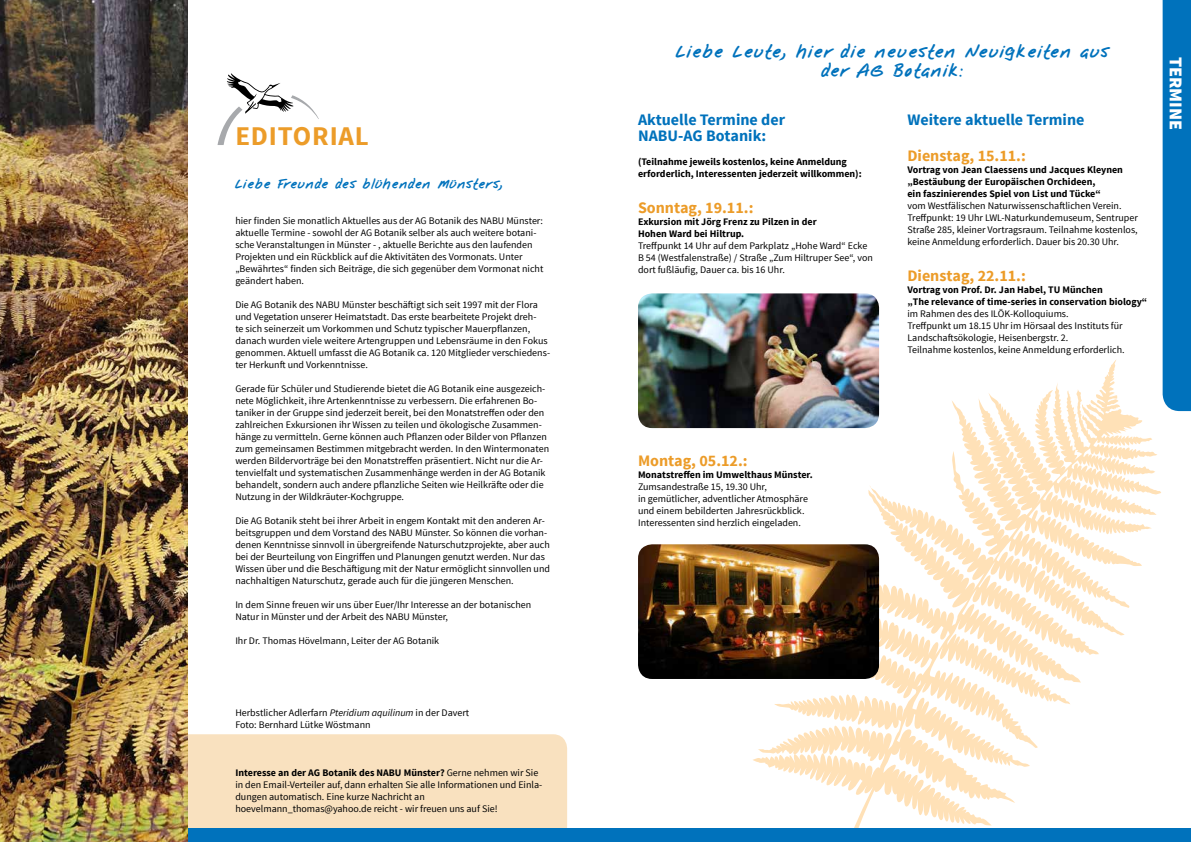
<style>
.page{position:relative;width:1191px;height:842px;background:#fff}
.page>*{position:absolute;margin:0;border:0;box-sizing:border-box;transform-origin:0 0}
.t1{font:700 27px "Source Sans Pro";letter-spacing:.03em;color:#ec9c29}
.t2{font:900 18px "Source Sans Pro";color:#fff}
.t3{font:700 16px "Source Sans Pro";color:#ec9c29}
.t4{font:700 16px/16px "Source Sans Pro";color:#0072bc}
.t5{font:700 16px/19.2px "Nabu Note 4";color:#0072bc;text-align:center}
.t6{font:700 12px "Nabu Note 4";color:#0072bc}
.t7{font:10px/12px "Source Sans Pro";color:#000}
.t8{font:700 10px/12px "Source Sans Pro";color:#000}
.s1{font-style:italic}
.s2{font-weight:700}
</style>
<div class="page">
<svg style="left:752px;top:360px;width:409px;height:468px"></svg>
<div style="left:43px;top:734px;width:524px;height:106px;background:#f9e1bf;border-radius:14px"></div>
<svg style="left:217px;top:73px;width:102px;height:72px"></svg>
<div style="left:1162px;top:0;width:29px;height:411px;background:#0072bc"></div>
<div style="left:0;top:828px;width:1191px;height:14px;background:#0072bc"></div>
<img style="left:638px;top:544px;width:241px;height:135px">
<img style="left:0;top:0;width:187px;height:842px">
<img style="left:638px;top:293px;width:241px;height:135px">
<h1 class="t1" style="left:235px;top:118px;width:135px">EDITORIAL</h1>
<p class="t6" style="left:235px;top:177px;width:271px">Liebe Freunde des blühenden Münsters,</p>
<p class="t7" style="left:235px;top:215px;width:309px">hier finden Sie monatlich Aktuelles aus der AG Botanik des NABU Münster: aktuelle Termine - sowohl der AG Botanik selber als auch weitere botani&shy;sche Veranstaltungen in Münster - , aktuelle Berichte aus den laufenden Projekten und ein Rückblick auf die Aktivitäten des Vormonats. Unter „Bewährtes“ finden sich Beiträge, die sich gegenüber dem Vormonat nicht geändert haben.</p>
<p class="t7" style="left:235px;top:299px;width:316px">Die AG Botanik des NABU Münster beschäftigt sich seit 1997 mit der Flora und Vegetation unserer Heimatstadt. Das erste bearbeitete Projekt dreh-<br>te sich seinerzeit um Vorkommen und Schutz typischer Mauerpflanzen, danach wurden viele weitere Artengruppen und Lebensräume in den Fokus genommen. Aktuell umfasst die AG Botanik ca. 120 Mitglieder verschiedens&shy;ter Herkunft und Vorkenntnisse.</p>
<p class="t7" style="left:235px;top:383px;width:315px">Gerade für Schüler und Studierende bietet die AG Botanik eine ausgezeich&shy;nete Möglichkeit, ihre Artenkenntnisse zu verbessern. Die erfahrenen Bo&shy;taniker in der Gruppe sind jederzeit bereit, bei den Monatstreffen oder den zahlreichen Exkursionen ihr Wissen zu teilen und ökologische Zusammen&shy;hänge zu vermitteln. Gerne können auch Pflanzen oder Bilder von Pflanzen zum gemeinsamen Bestimmen mitgebracht werden. In den Wintermonaten werden Bildervorträge bei den Monatstreffen präsentiert. Nicht nur die Ar&shy;tenvielfalt und systematischen Zusammenhänge werden in der AG Botanik behandelt, sondern auch andere pflanzliche Seiten wie Heilkräfte oder die Nutzung in der Wildkräuter-Kochgruppe.</p>
<p class="t7" style="left:235px;top:515px;width:316px">Die AG Botanik steht bei ihrer Arbeit in engem Kontakt mit den anderen Ar&shy;beitsgruppen und dem Vorstand des NABU Münster. So können die vorhan&shy;denen Kenntnisse sinnvoll in übergreifende Naturschutzprojekte, aber auch bei der Beurteilung von Eingriffen und Planungen genutzt werden. Nur das Wissen über und die Beschäftigung mit der Natur ermöglicht sinnvollen und nachhaltigen Naturschutz, gerade auch für die jüngeren Menschen.</p>
<p class="t7" style="left:235px;top:599px;width:297px">In dem Sinne freuen wir uns über Euer/Ihr Interesse an der botanischen<br>Natur in Münster und der Arbeit des NABU Münster,</p>
<p class="t7" style="left:235px;top:635px;width:205px">Ihr Dr. Thomas Hövelmann, Leiter der AG Botanik</p>
<p class="t7" style="left:235px;top:707px;width:235px">Herbstlicher Adlerfarn <span class="s1">Pteridium aquilinum</span> in der Davert<br>Foto: Bernhard Lütke Wöstmann</p>
<p class="t7" style="left:235px;top:767px;width:308px"><span class="s2">Interesse an der AG Botanik des NABU Münster?</span> Gerne nehmen wir Sie in den Email-Verteiler auf, dann erhalten Sie alle Informationen und Einla&shy;dungen automatisch. Eine kurze Nachricht an hoevelmann_thomas@yahoo.de reicht - wir freuen uns auf Sie!</p>
<h3 class="t5" style="left:676px;top:42px;width:435px">Liebe Leute, hier die neuesten Neuigkeiten aus der AG Botanik:</h3>
<h3 class="t4" style="left:638px;top:112px;width:148px">Aktuelle Termine der<br>NABU-AG Botanik:</h3>
<p class="t8" style="left:638px;top:156px;width:225px">(Teilnahme jeweils kostenlos, keine Anmeldung erforderlich, Interessenten jederzeit willkommen):</p>
<h3 class="t3" style="left:638px;top:197px;width:117px">Sonntag, 19.11.:</h3>
<p class="t8" style="left:638px;top:216px;width:180px">Exkursion mit Jörg Frenz zu Pilzen in der<br>Hohen Ward bei Hiltrup.</p>
<p class="t7" style="left:638px;top:240px;width:236px">Treffpunkt 14 Uhr auf dem Parkplatz „Hohe Ward“ Ecke<br>B 54 (Westfalenstraße) / Straße „Zum Hiltruper See“, von dort fußläufig, Dauer ca. bis 16 Uhr.</p>
<h3 class="t4" style="left:907px;top:112px;width:178px">Weitere aktuelle Termine</h3>
<h3 class="t3" style="left:907px;top:145px;width:120px">Dienstag, 15.11.:</h3>
<p class="t8" style="left:907px;top:164px;width:217px">Vortrag von Jean Claessens und Jacques Kleynen „Bestäubung der Europäischen Orchideen,<br>ein faszinierendes Spiel von List und Tücke“</p>
<p class="t7" style="left:907px;top:200px;width:232px">vom Westfälischen Naturwissenschaftlichen Verein.<br>Treffpunkt: 19 Uhr LWL-Naturkundemuseum, Sentruper Straße 285, kleiner Vortragsraum. Teilnahme kostenlos, keine Anmeldung erforderlich. Dauer bis 20.30 Uhr.</p>
<h3 class="t3" style="left:907px;top:265px;width:120px">Dienstag, 22.11.:</h3>
<p class="t8" style="left:907px;top:284px;width:241px">Vortrag von Prof. Dr. Jan Habel, TU München<br>„The relevance of time-series in conservation biology“</p>
<p class="t7" style="left:907px;top:308px;width:219px">im Rahmen des des ILÖK-Kolloquiums.<br>Treffpunkt um 18.15 Uhr im Hörsaal des Instituts für Landschaftsökologie, Heisenbergstr. 2.<br>Teilnahme kostenlos, keine Anmeldung erforderlich.</p>
<h2 class="t2" style="left:1187px;top:57px;width:75px;rotate:90deg">TERMINE</h2>
<h3 class="t3" style="left:638px;top:450px;width:111px">Montag, 05.12.:</h3>
<p class="t8" style="left:638px;top:469px;width:176px">Monatstreffen im Umwelthaus Münster.</p>
<p class="t7" style="left:638px;top:481px;width:171px">Zumsandestraße 15, 19.30 Uhr,<br>in gemütlicher, adventlicher Atmosphäre und einem bebilderten Jahresrückblick.<br>Interessenten sind herzlich eingeladen.</p>
</div>
